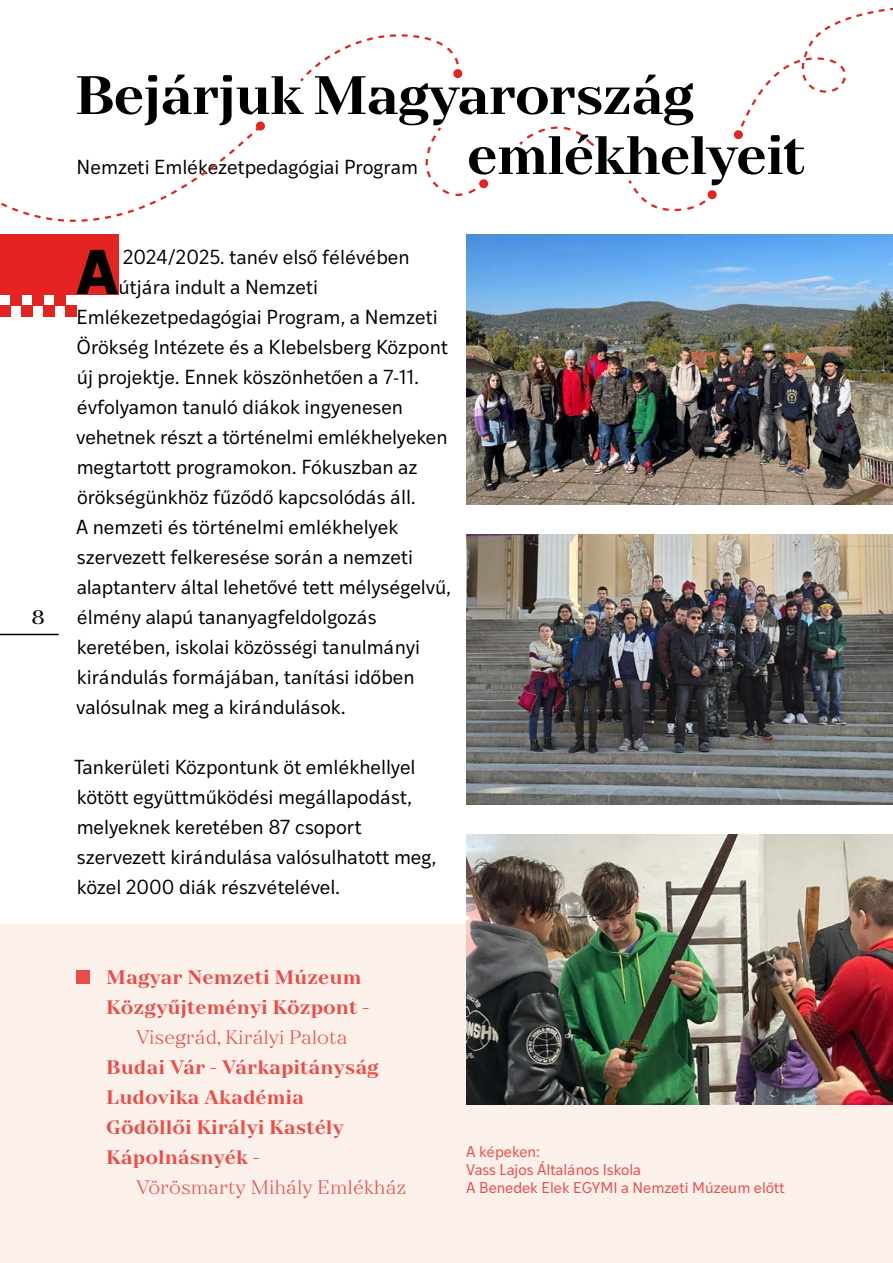
<style>
.page{position:relative;width:893px;height:1263px;background:#fff}
.page>*{position:absolute;margin:0;border:0;box-sizing:border-box;transform-origin:0 0}
.t1{font:700 60.75px "Ivy Style Sans";color:#000}
.t2{font:700 54px/60px "TT Nooks";letter-spacing:-.03em;color:#000}
.t3{font:19.5px/30px "Ivy Style Sans";letter-spacing:-.01em;color:#000}
.t4{font:700 19.5px/30px "TT Nooks";color:#ea4d47}
.t5{font:300 19.5px "TT Nooks";color:#ea4d47}
.t6{font:19.5px "TT Nooks";color:#000}
.t7{font:15px/18px "Ivy Style Sans";color:#ea4d47}
</style>
<div class="page">
<div style="left:0;top:924px;width:893px;height:339px;background:#fcf0ea"></div>
<img style="left:466px;top:234px;width:427px;height:270px">
<img style="left:466px;top:534px;width:427px;height:270px">
<img style="left:466px;top:834px;width:427px;height:270px">
<svg style="left:1px;top:128px;width:263px;height:94px"></svg>
<div style="left:256px;top:121px;width:9px;height:9px;background:#e52321;border-radius:50%"></div>
<svg style="left:300px;top:34px;width:161px;height:48px"></svg>
<div style="left:453px;top:69px;width:9px;height:9px;background:#e52321;border-radius:50%"></div>
<svg style="left:425px;top:127px;width:62px;height:69px"></svg>
<div style="left:479px;top:179px;width:9px;height:9px;background:#e52321;border-radius:50%"></div>
<svg style="left:519px;top:126px;width:76px;height:21px"></svg>
<svg style="left:628px;top:180px;width:85px;height:32px"></svg>
<div style="left:708px;top:190px;width:9px;height:9px;background:#e52321;border-radius:50%"></div>
<svg style="left:740px;top:7px;width:153px;height:131px"></svg>
<div style="left:734px;top:130px;width:9px;height:9px;background:#e52321;border-radius:50%"></div>
<div style="left:0;top:234px;width:119px;height:60px;background:#e52321"></div>
<div style="left:77px;top:970px;width:13px;height:14px;background:#ea4d47"></div>
<div style="left:55px;top:294px;width:11px;height:11px;background:#e52321"></div>
<div style="left:66px;top:305px;width:11px;height:11px;background:#e52321"></div>
<div style="left:33px;top:294px;width:11px;height:11px;background:#e52321"></div>
<div style="left:10px;top:294px;width:11px;height:11px;background:#e52321"></div>
<div style="left:44px;top:305px;width:11px;height:11px;background:#e52321"></div>
<div style="left:21px;top:305px;width:12px;height:11px;background:#e52321"></div>
<div style="left:0;top:305px;width:10px;height:11px;background:#e52321"></div>
<hr style="left:0;top:634px;width:59px;height:1px;background:#000">
<p class="t6" style="left:32px;top:606px;width:15px">8</p>
<h2 class="t2" style="left:467px;top:67px;width:340px;text-indent:-392px">Bejárjuk Magyarország emlékhelyeit</h2>
<p class="t3" style="left:77px;top:151px;width:343px">Nemzeti Emlékezetpedagógiai Program</p>
<h1 class="t1" style="left:76px;top:222px;width:44px">A</h1>
<p class="t3" style="left:123px;top:241px;width:288px">2024/2025. tanév első félévében</p>
<p class="t3" style="left:118px;top:271px;width:201px">útjára indult a Nemzeti</p>
<p class="t3" style="left:77px;top:301px;width:363px">Emlékezetpedagógiai Program, a Nemzeti</p>
<p class="t3" style="left:76px;top:331px;width:373px">Örökség Intézete és a Klebelsberg Központ</p>
<p class="t3" style="left:77px;top:361px;width:344px">új projektje. Ennek köszönhetően a 7-11.</p>
<p class="t3" style="left:77px;top:391px;width:328px">évfolyamon tanuló diákok ingyenesen</p>
<p class="t3" style="left:76px;top:421px;width:373px">vehetnek részt a történelmi emlékhelyeken</p>
<p class="t3" style="left:77px;top:451px;width:342px">megtartott programokon. Fókuszban az</p>
<p class="t3" style="left:77px;top:481px;width:340px">örökségünkhöz fűződő kapcsolódás áll.</p>
<p class="t3" style="left:76px;top:511px;width:324px">A nemzeti és történelmi emlékhelyek</p>
<p class="t3" style="left:77px;top:541px;width:338px">szervezett felkeresése során a nemzeti</p>
<p class="t3" style="left:77px;top:571px;width:376px">alaptanterv által lehetővé tett mélységelvű,</p>
<p class="t3" style="left:77px;top:601px;width:301px">élmény alapú tananyagfeldolgozás</p>
<p class="t3" style="left:77px;top:631px;width:345px">keretében, iskolai közösségi tanulmányi</p>
<p class="t3" style="left:77px;top:661px;width:339px">kirándulás formájában, tanítási időben</p>
<p class="t3" style="left:76px;top:691px;width:271px">valósulnak meg a kirándulások.</p>
<p class="t3" style="left:74px;top:751px;width:364px">Tankerületi Központunk öt emlékhellyel kötött együttműködési megállapodást, melyeknek keretében 87 csoport szervezett kirándulása valósulhatott meg, közel 2000 diák részvételével.</p>
<p class="t4" style="left:106px;top:963px;width:265px">Magyar Nemzeti Múzeum<br>Közgyűjteményi Központ -</p>
<p class="t5" style="left:136px;top:1026px;width:213px">Visegrád, Királyi Palota</p>
<p class="t4" style="left:106px;top:1053px;width:274px">Budai Vár - Várkapitányság<br>Ludovika Akadémia<br>Gödöllői Királyi Kastély<br>Kápolnásnyék -</p>
<p class="t5" style="left:136px;top:1176px;width:272px">Vörösmarty Mihály Emlékház</p>
<p class="t7" style="left:466px;top:1142px;width:320px">A képeken:<br>Vass Lajos Általános Iskola<br>A Benedek Elek EGYMI a Nemzeti Múzeum előtt</p>
</div>
